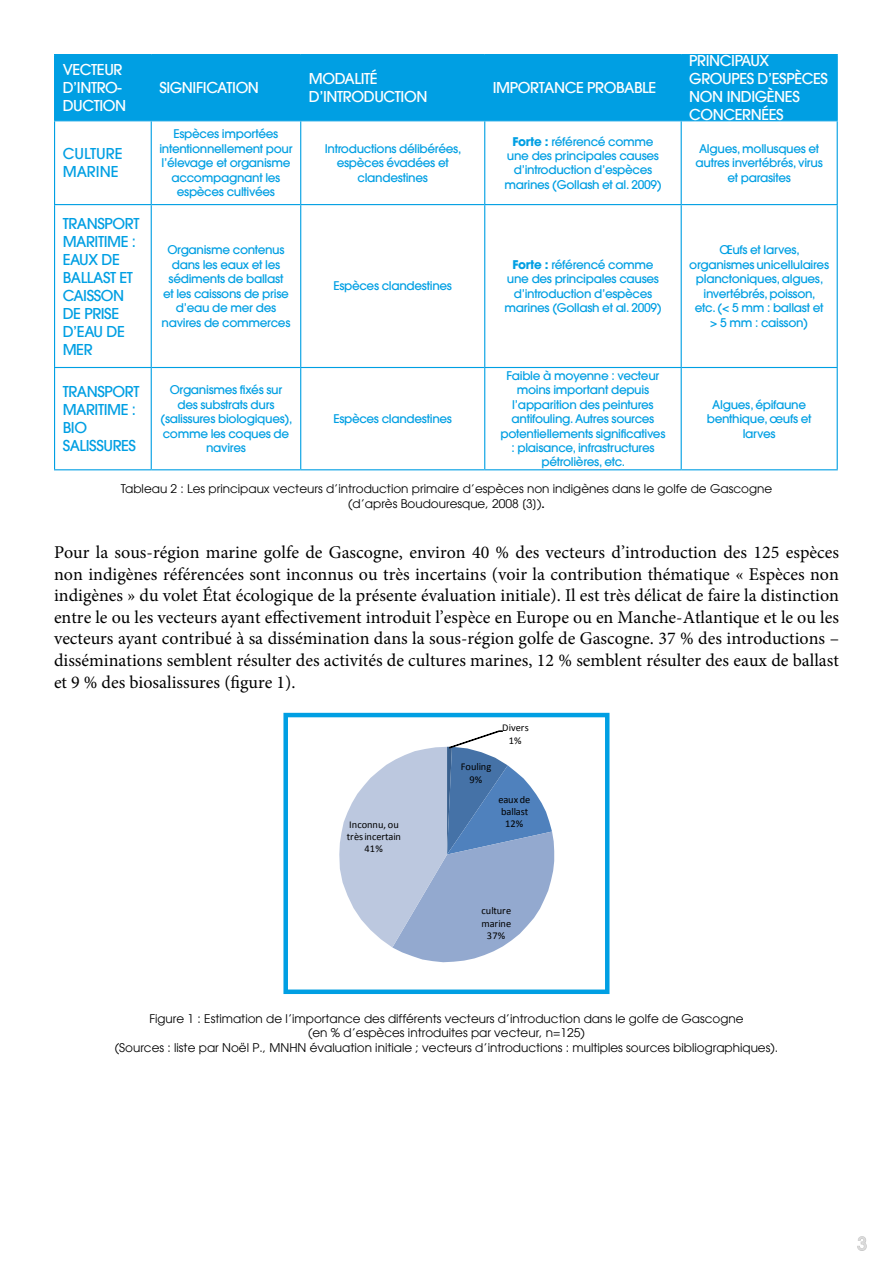
<style>
.page{position:relative;width:893px;height:1263px;background:#fff}
.page>*{position:absolute;margin:0;border:0;box-sizing:border-box;transform-origin:0 0}
.t1{font:18px/21.6px "Minion Pro";color:#000;text-align:justify}
.t2{font:500 18px "Avant Garde LT";color:#dadada}
.t3{font:500 15px/18px "Avant Garde LT";letter-spacing:-.025em;color:#fff}
.t4{font:500 15px/18px "Avant Garde LT";letter-spacing:-.025em;color:#009fe3}
.t5{font:500 15px/18px "Avant Garde LT";color:#009fe3}
.t6{font:500 12px/14.4px "Avant Garde LT";letter-spacing:-.025em;color:#009fe3;text-align:center}
.t7{font:12px/14.4px "Avant Garde LT";color:#000;text-align:center}
.t8{font:10.35px/12.3px "Calibri";color:#000;text-align:center}
.s1{font-weight:700}
.s2{font-weight:600}
</style>
<div class="page">
<svg style="left:857px;top:1236px;width:10px;height:15px"></svg>
<div style="left:55px;top:55px;width:782px;height:65px;background:#009fe3"></div>
<svg style="left:55px;top:121px;width:782px;height:348px"></svg>
<hr style="left:54px;top:54px;width:97px;height:1px;background:#009fe3">
<hr style="left:54px;top:55px;width:1px;height:65px;background:#009fe3">
<hr style="left:151px;top:54px;width:150px;height:1px;background:#009fe3">
<hr style="left:151px;top:55px;width:1px;height:65px;background:#009fe3">
<hr style="left:301px;top:54px;width:184px;height:1px;background:#009fe3">
<hr style="left:300px;top:55px;width:1px;height:65px;background:#009fe3">
<hr style="left:485px;top:54px;width:196px;height:1px;background:#009fe3">
<hr style="left:484px;top:55px;width:1px;height:65px;background:#009fe3">
<hr style="left:681px;top:54px;width:157px;height:1px;background:#009fe3">
<hr style="left:681px;top:55px;width:1px;height:65px;background:#009fe3">
<hr style="left:837px;top:55px;width:1px;height:65px;background:#009fe3">
<hr style="left:54px;top:120px;width:97px;height:1px;background:#009fe3">
<hr style="left:54px;top:121px;width:1px;height:83px;background:#009fe3">
<hr style="left:151px;top:120px;width:150px;height:1px;background:#009fe3">
<hr style="left:151px;top:121px;width:1px;height:83px;background:#009fe3">
<hr style="left:301px;top:120px;width:184px;height:1px;background:#009fe3">
<hr style="left:300px;top:121px;width:1px;height:83px;background:#009fe3">
<hr style="left:485px;top:120px;width:196px;height:1px;background:#009fe3">
<hr style="left:484px;top:121px;width:1px;height:83px;background:#009fe3">
<hr style="left:681px;top:120px;width:157px;height:1px;background:#009fe3">
<hr style="left:681px;top:121px;width:1px;height:83px;background:#009fe3">
<hr style="left:837px;top:121px;width:1px;height:83px;background:#009fe3">
<hr style="left:54px;top:204px;width:97px;height:1px;background:#009fe3">
<hr style="left:54px;top:205px;width:1px;height:162px;background:#009fe3">
<hr style="left:151px;top:204px;width:150px;height:1px;background:#009fe3">
<hr style="left:151px;top:205px;width:1px;height:162px;background:#009fe3">
<hr style="left:301px;top:204px;width:184px;height:1px;background:#009fe3">
<hr style="left:300px;top:205px;width:1px;height:162px;background:#009fe3">
<hr style="left:485px;top:204px;width:196px;height:1px;background:#009fe3">
<hr style="left:484px;top:205px;width:1px;height:162px;background:#009fe3">
<hr style="left:681px;top:204px;width:157px;height:1px;background:#009fe3">
<hr style="left:681px;top:205px;width:1px;height:162px;background:#009fe3">
<hr style="left:837px;top:205px;width:1px;height:162px;background:#009fe3">
<hr style="left:54px;top:367px;width:97px;height:1px;background:#009fe3">
<hr style="left:54px;top:368px;width:1px;height:101px;background:#009fe3">
<hr style="left:151px;top:367px;width:150px;height:1px;background:#009fe3">
<hr style="left:151px;top:368px;width:1px;height:101px;background:#009fe3">
<hr style="left:301px;top:367px;width:184px;height:1px;background:#009fe3">
<hr style="left:300px;top:368px;width:1px;height:101px;background:#009fe3">
<hr style="left:485px;top:367px;width:196px;height:1px;background:#009fe3">
<hr style="left:484px;top:368px;width:1px;height:101px;background:#009fe3">
<hr style="left:681px;top:367px;width:157px;height:1px;background:#009fe3">
<hr style="left:681px;top:368px;width:1px;height:101px;background:#009fe3">
<hr style="left:837px;top:368px;width:1px;height:101px;background:#009fe3">
<hr style="left:54px;top:469px;width:97px;height:1px;background:#009fe3">
<hr style="left:151px;top:469px;width:150px;height:1px;background:#009fe3">
<hr style="left:301px;top:469px;width:184px;height:1px;background:#009fe3">
<hr style="left:485px;top:469px;width:196px;height:1px;background:#009fe3">
<hr style="left:681px;top:469px;width:157px;height:1px;background:#009fe3">
<svg style="left:339px;top:730px;width:216px;height:233px"></svg>
<div style="left:283px;top:713px;width:326px;height:281px;border:4px solid #009fe3"></div>
<p class="t3" style="left:63px;top:61px;width:65px">VECTEUR<br>D’INTRO-<br>DUCTION</p>
<p class="t5" style="left:63px;top:145px;width:61px">CULTURE<br>MARINE</p>
<p class="t4" style="left:63px;top:214px;width:78px">TRANSPORT<br>MARITIME :<br>EAUX DE<br>BALLAST ET<br>CAISSON<br>DE PRISE<br>D’EAU DE<br>MER</p>
<p class="t3" style="left:159px;top:79px;width:101px">SIGNIFICATION</p>
<p class="t6" style="left:159px;top:127px;width:135px">Espèces importées intentionnellement pour l’élevage et organisme accompagnant les espèces cultivées</p>
<p class="t6" style="left:162px;top:243px;width:130px">Organisme contenus dans les eaux et les sédiments de ballast<br>et les caissons de prise d’eau de mer des navires de commerces</p>
<p class="t4" style="left:63px;top:383px;width:78px">TRANSPORT<br>MARITIME :<br>BIO<br>SALISSURES</p>
<p class="t6" style="left:160px;top:383px;width:133px">Organismes fixés sur des substrats durs (salissures biologiques), comme les coques de navires</p>
<p class="t3" style="left:309px;top:70px;width:120px">MODALITÉ<br>D’INTRODUCTION</p>
<p class="t3" style="left:493px;top:79px;width:165px">IMPORTANCE PROBABLE</p>
<p class="t3" style="left:689px;top:52px;width:140px">PRINCIPAUX<br>GROUPES D’ESPÈCES<br>NON INDIGÈNES<br>CONCERNÉES</p>
<p class="t6" style="left:325px;top:141px;width:138px">Introductions délibérées, espèces évadées et clandestines</p>
<p class="t6" style="left:504px;top:134px;width:159px"><span class="s1">Forte :</span> référencé comme une des principales causes d’introduction d’espèces marines (Gollash et al. 2009)</p>
<p class="t6" style="left:695px;top:141px;width:129px">Algues, mollusques et autres invertébrés, virus et parasites</p>
<p class="t6" style="left:333px;top:279px;width:120px">Espèces clandestines</p>
<p class="t6" style="left:333px;top:412px;width:120px">Espèces clandestines</p>
<p class="t6" style="left:504px;top:257px;width:159px"><span class="s1">Forte :</span> référencé comme une des principales causes d’introduction d’espèces marines (Gollash et al. 2009)</p>
<p class="t6" style="left:500px;top:368px;width:166px">Faible à moyenne : vecteur moins important depuis l’apparition des peintures antifouling. Autres sources potentiellements significatives : plaisance, infrastructures pétrolières, etc.</p>
<p class="t6" style="left:689px;top:243px;width:141px">Œufs et larves, organismes unicellulaires planctoniques, algues, invertébrés, poisson,<br>etc. (&lt; 5 mm : ballast et<br>&gt; 5 mm : caisson)</p>
<p class="t6" style="left:707px;top:397px;width:106px">Algues, épifaune benthique, œufs et larves</p>
<p class="t7" style="left:121px;top:482px;width:653px">Tableau 2 : Les principaux vecteurs d’introduction primaire d’espèces non indigènes dans le golfe de Gascogne (d’après Boudouresque, 2008 [3])<span class="s2">.</span></p>
<p class="t1" style="left:54px;top:541px;width:786px">Pour la sous-région marine golfe de Gascogne, environ 40 % des vecteurs d’introduction des 125 espèces non indigènes référencées sont inconnus ou très incertains (voir la contribution thématique « Espèces non indigènes » du volet État écologique de la présente évaluation initiale). Il est très délicat de faire la distinction entre le ou les vecteurs ayant effectivement introduit l’espèce en Europe ou en Manche-Atlantique et le ou les vecteurs ayant contribué à sa dissémination dans la sous-région golfe de Gascogne. 37 % des introductions – disséminations semblent résulter des activités de cultures marines, 12 % semblent résulter des eaux de ballast et 9 % des biosalissures (figure 1).</p>
<p class="t8" style="left:502px;top:721px;width:28px">Divers<br>1%</p>
<p class="t8" style="left:461px;top:761px;width:32px">Fouling<br>9%</p>
<p class="t8" style="left:498px;top:793px;width:33px">eaux de ballast<br>12%</p>
<p class="t8" style="left:347px;top:818px;width:56px">Inconnu, ou très incertain<br>41%</p>
<p class="t8" style="left:481px;top:904px;width:31px">culture marine<br>37%</p>
<p class="t7" style="left:115px;top:1011px;width:665px">Figure 1 : Estimation de l’importance des différents vecteurs d’introduction dans le golfe de Gascogne<br>(en % d’espèces introduites par vecteur, n=125)<br>(Sources : liste par Noël P., MNHN évaluation initiale ; vecteurs d’introductions : multiples sources bibliographiques).</p>
<h1 class="t2" style="left:857px;top:1232px;width:11px">3</h1>
</div>
